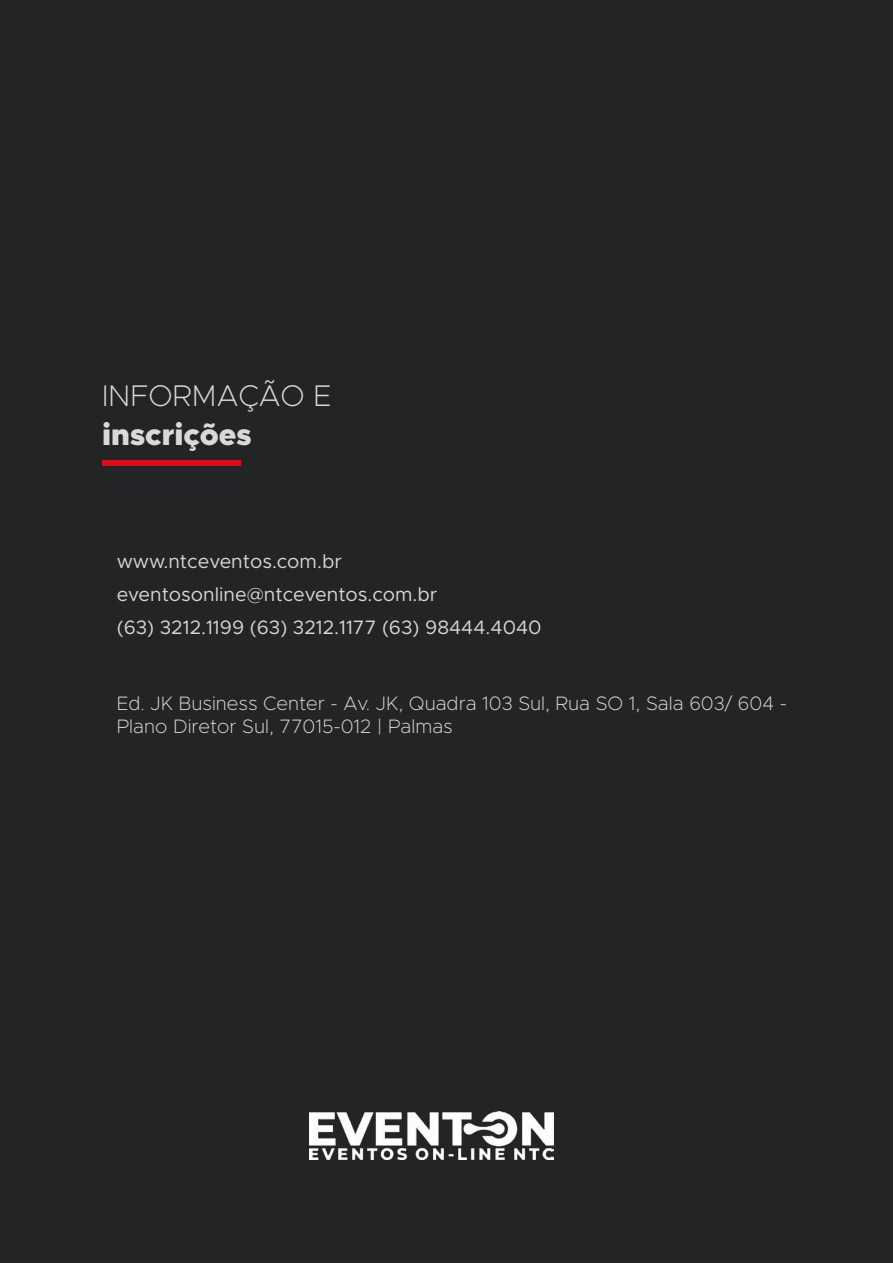
<style>
.page{position:relative;width:893px;height:1263px;background:#222425}
.page>*{position:absolute;margin:0;border:0;box-sizing:border-box;transform-origin:0 0}
.t1{font:200 30px "Metropolis";color:#d8dad9}
.t2{font:900 30px "Metropolis";color:#d8dad9}
.t3{font:19.5px/33px "Metropolis";color:#d7d7d7}
.t4{font:200 19.5px/23.4px "Metropolis";color:#d9d9d9}
</style>
<div class="page">
<div style="left:102px;top:460px;width:138px;height:5px;background:#dd0b14"></div>
<img style="left:309px;top:1111px;width:244px;height:48px">
<h1 class="t1" style="left:102px;top:377px;width:231px">INFORMAÇÃO E</h1>
<h1 class="t2" style="left:102px;top:415px;width:151px">inscrições</h1>
<p class="t3" style="left:117px;top:545px;width:426px">www.ntceventos.com.br eventosonline@ntceventos.com.br<br>(63) 3212.1199 (63) 3212.1177 (63) 98444.4040</p>
<p class="t4" style="left:117px;top:691px;width:672px">Ed. JK Business Center - Av. JK, Quadra 103 Sul, Rua SO 1, Sala 603/ 604 -<br>Plano Diretor Sul, 77015-012 | Palmas</p>
</div>
